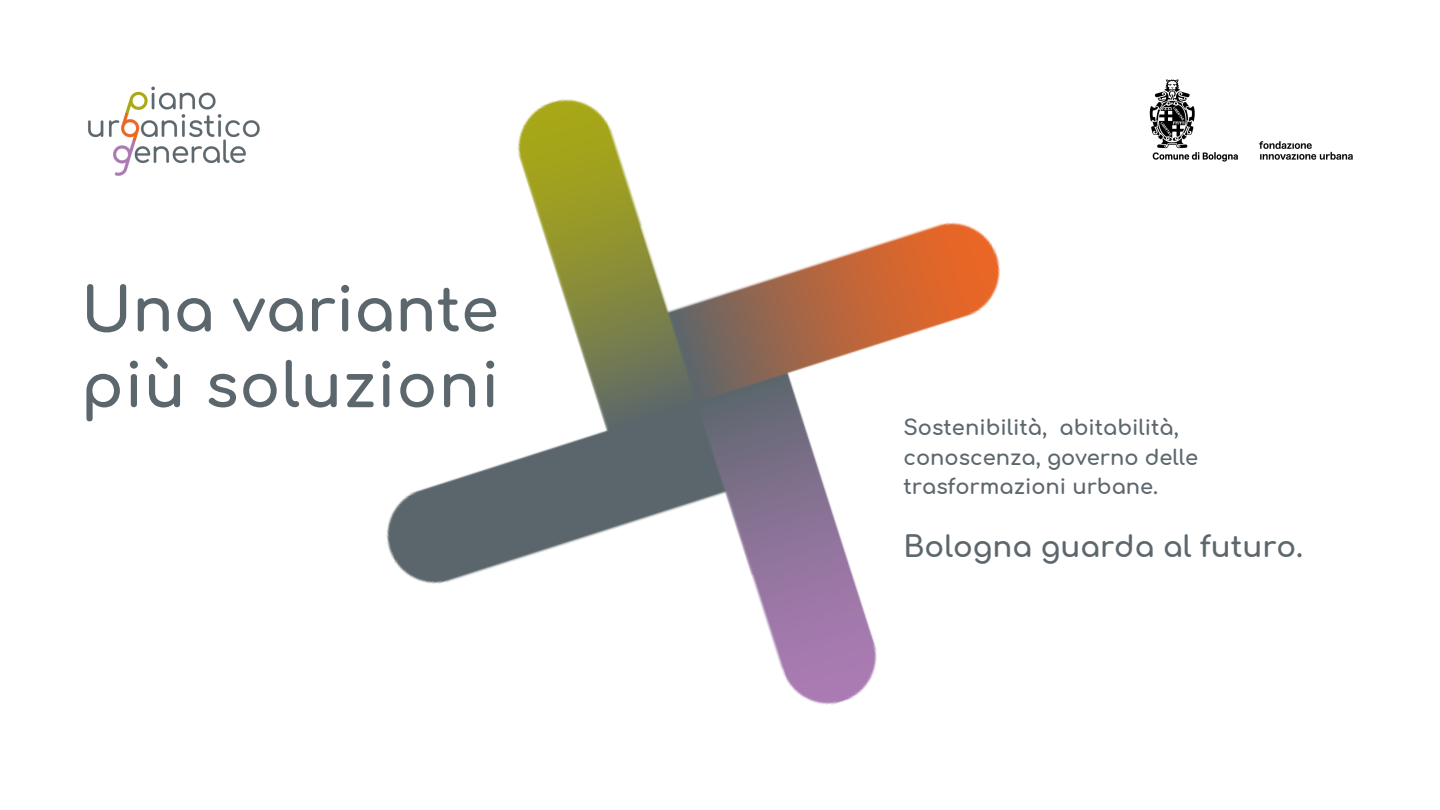
<style>
.page{position:relative;width:1440px;height:810px;background:#fff}
.page>*{position:absolute;margin:0;border:0;box-sizing:border-box;transform-origin:0 0}
.t1{font:700 60.7px "Comfortaa";letter-spacing:.02em;color:#5c676d}
.t2{font:700 60.7px "Comfortaa";color:#5c676d}
.t3{font:700 29.2px "Comfortaa";color:#5c676d}
.t4{font:700 21px/29.2px "Comfortaa";color:#5c676d}
</style>
<div class="page">
<img style="left:386px;top:99px;width:615px;height:606px">
<img style="left:1259px;top:141px;width:94px;height:19px">
<img style="left:1149px;top:79px;width:89px;height:83px">
<img style="left:88px;top:86px;width:172px;height:90px">
<p class="t2" style="left:81px;top:278px;width:419px">Una variante</p>
<p class="t1" style="left:81px;top:354px;width:420px">più soluzioni</p>
<p class="t4" style="left:904px;top:414px;width:296px">Sostenibilità, abitabilità, conoscenza, governo delle trasformazioni urbane.</p>
<p class="t3" style="left:904px;top:531px;width:401px">Bologna guarda al futuro.</p>
</div>
